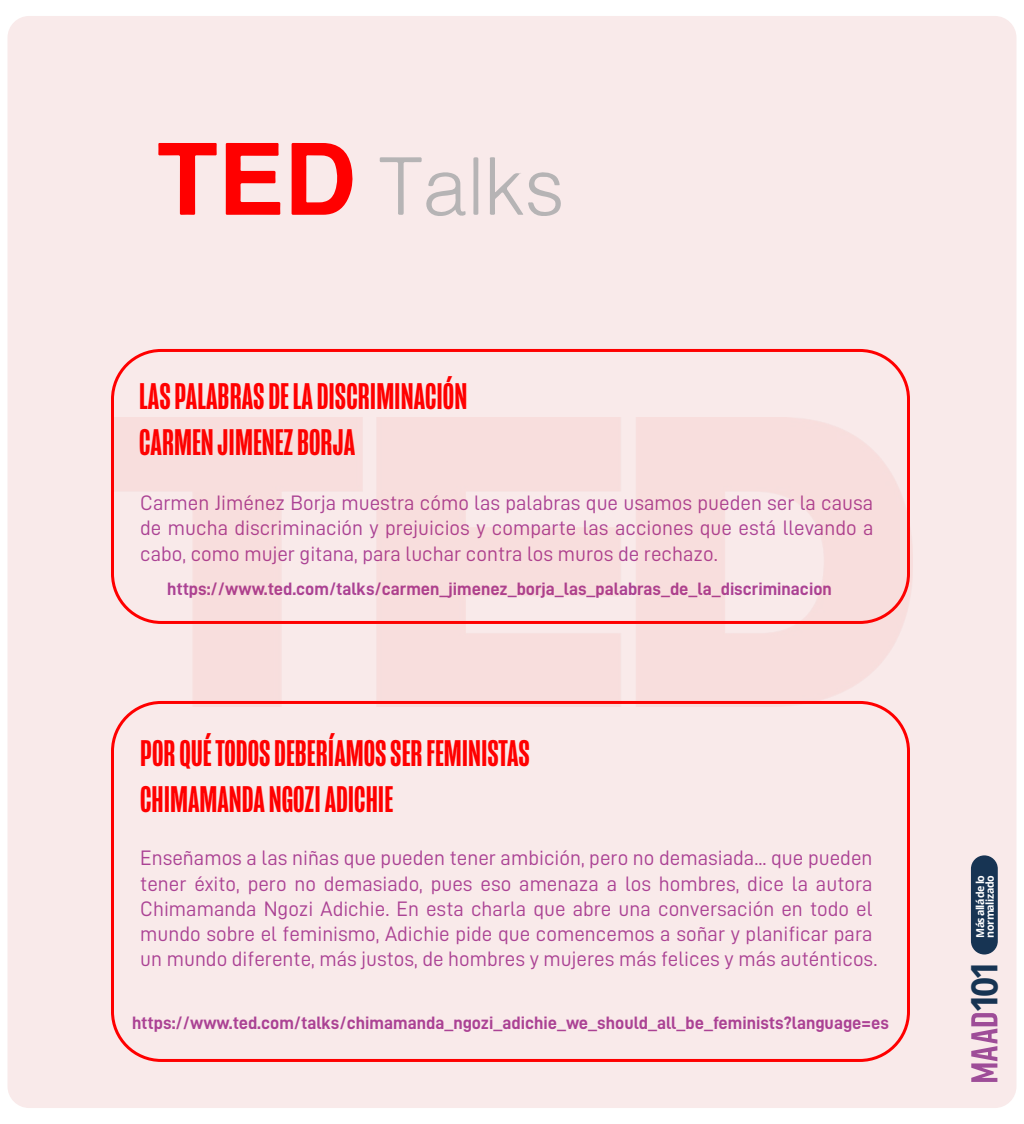
<style>
.page{position:relative;width:1024px;height:1124px;background:#fff}
.page>*{position:absolute;margin:0;border:0;box-sizing:border-box;transform-origin:0 0}
.t1{font:500 38px/45.6px "Mongoose";color:#f00}
.t2{font:700 36.5px "Open Sans";color:#173453;scale:.96 1}
.t3{font:21px/25.2px "D DIN";color:#ab4294}
.t4{font:18px "D DIN Bold";color:#ab4294}
.t5{font:700 10.9px/9.8px "Open Sans";letter-spacing:-.04em;color:#fff}
</style>
<div class="page">
<div style="left:8px;top:16px;width:1009px;height:1092px;background:#f9eaea;border-radius:22px"></div>
<div style="left:971px;top:855px;width:27px;height:100px;background:#173453;border-radius:13px"></div>
<svg style="left:971px;top:1013px;width:26px;height:69px"></svg>
<svg style="left:292px;top:143px;width:61px;height:72px"></svg>
<svg style="left:226px;top:143px;width:54px;height:72px"></svg>
<svg style="left:158px;top:143px;width:59px;height:72px"></svg>
<svg style="left:489px;top:157px;width:72px;height:59px"></svg>
<svg style="left:379px;top:157px;width:87px;height:59px"></svg>
<svg style="left:473px;top:157px;width:5px;height:58px"></svg>
<img style="left:111px;top:417px;width:802px;height:290px">
<h1 class="t1" style="left:139px;top:374px;width:330px">LAS PALABRAS DE LA DISCRIMINACIÓN<br>CARMEN JIMENEZ BORJA</h1>
<p class="t3" style="left:140px;top:490px;width:735px;text-align:justify">Carmen Jiménez Borja muestra cómo las palabras que usamos pueden ser la causa de mucha discriminación y prejuicios y comparte las acciones que está llevando a cabo, como mujer gitana, para luchar contra los muros de rechazo.</p>
<p class="t4" style="left:167px;top:579px;width:666px">https://www.ted.com/talks/carmen_jimenez_borja_las_palabras_de_la_discriminacion</p>
<h1 class="t1" style="left:140px;top:731px;width:391px">POR QUÉ TODOS DEBERÍAMOS SER FEMINISTAS<br>CHIMAMANDA NGOZI ADICHIE</h1>
<p class="t3" style="left:140px;top:845px;width:739px">Enseñamos a las niñas que pueden tener ambición, pero no demasiada... que pueden tener éxito, pero no demasiado, pues eso amenaza a los hombres, dice la autora Chimamanda Ngozi Adichie. En esta charla que abre una conversación en todo el mundo sobre el feminismo, Adichie pide que comencemos a soñar y planificar para un mundo diferente, más justos, de hombres y mujeres más felices y más auténticos.</p>
<p class="t4" style="left:132px;top:1013px;width:758px">https://www.ted.com/talks/chimamanda_ngozi_adichie_we_should_all_be_feminists?language=es</p>
<p class="t5" style="left:975px;top:938px;width:64px;rotate:-90deg">Más allá de lo normalizado</p>
<h2 class="t2" style="left:958px;top:1013px;width:57px;rotate:-90deg">101</h2>
</div>
